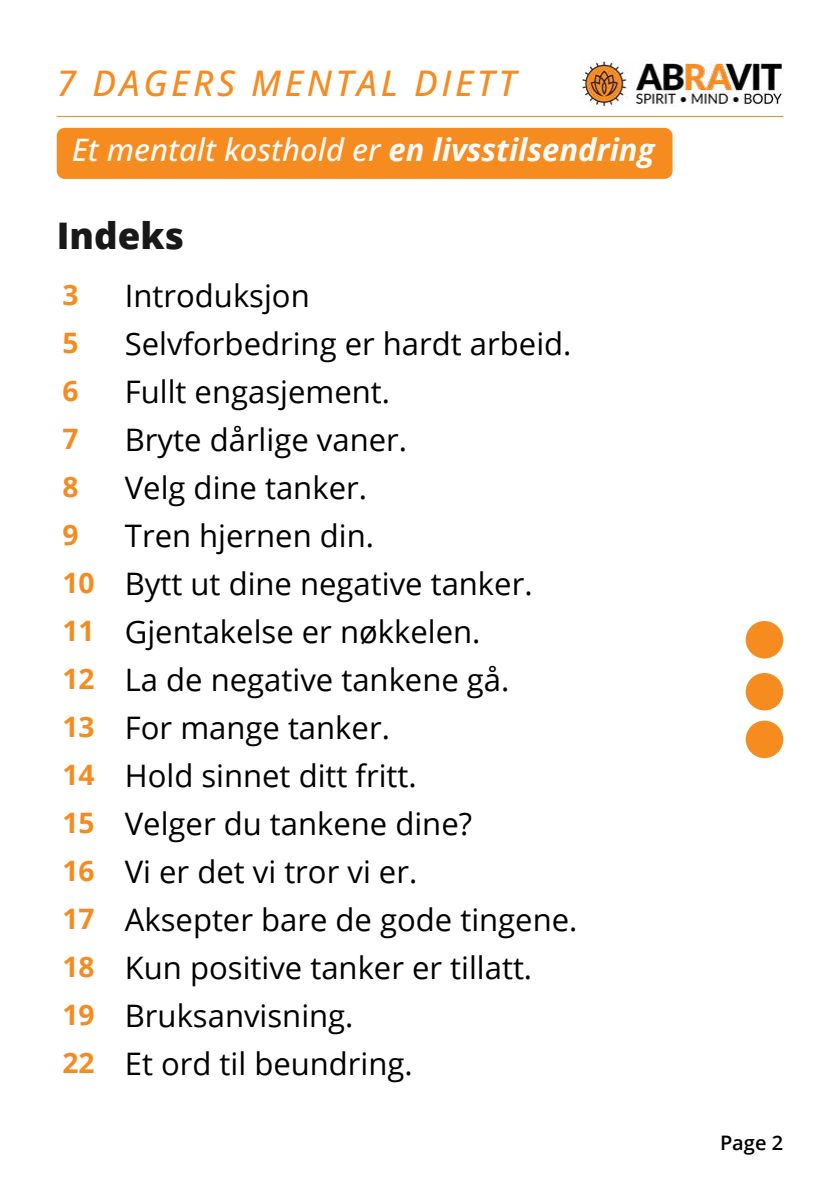
<style>
.page{position:relative;width:840px;height:1191px;background:#fff}
.page>*{position:absolute;margin:0;border:0;box-sizing:border-box;transform-origin:0 0}
.t1{font:800 36.6px "Open Sans";color:#181818}
.t2{font:italic 500 35.2px "Open Sans";letter-spacing:.1em;color:#f68b1f}
.t3{font:31px/48px "Open Sans";color:#000}
.t4{font:italic 500 31px "Open Sans";color:#fbfbfb}
.t5{font:700 28.2px "Open Sans";color:#f68b1f}
.t6{font:600 20px "Open Sans";color:#000}
.s1{font-weight:700}
.s2{font-weight:700;font-size:28.2px;color:#f68b1f}
</style>
<div class="page">
<div style="left:57px;top:128px;width:615px;height:51px;background:#f68b1f;border-radius:8px"></div>
<div style="left:745px;top:720px;width:37px;height:38px;background:#f68b1f;border-radius:50%"></div>
<div style="left:745px;top:673px;width:37px;height:37px;background:#f68b1f;border-radius:50%"></div>
<div style="left:745px;top:621px;width:37px;height:37px;background:#f68b1f;border-radius:50%"></div>
<img style="left:580px;top:60px;width:202px;height:46px">
<hr style="left:57px;top:116px;width:725px;height:1px;background:#f68b1f">
<p class="t2" style="left:57px;top:58px;width:461px">7 DAGERS MENTAL DIETT</p>
<p class="t4" style="left:72px;top:128px;width:584px">Et mentalt kosthold er <span class="s1">en livsstilsendring</span></p>
<p class="t1" style="left:57px;top:208px;width:129px">Indeks</p>
<p class="t5" style="left:62px;top:275px;width:18px">3</p>
<p class="t3" style="left:125px;top:271px;width:186px">Introduksjon</p>
<p class="t5" style="left:62px;top:323px;width:18px">5</p>
<p class="t3" style="left:125px;top:319px;width:448px">Selvforbedring er hardt arbeid.</p>
<p class="t5" style="left:62px;top:371px;width:18px">6</p>
<p class="t3" style="left:125px;top:367px;width:266px">Fullt engasjement.</p>
<p class="t5" style="left:62px;top:419px;width:18px">7</p>
<p class="t3" style="left:125px;top:415px;width:283px">Bryte dårlige vaner.</p>
<p class="t5" style="left:62px;top:467px;width:18px">8</p>
<p class="t3" style="left:125px;top:463px;width:243px">Velg dine tanker.</p>
<p class="t5" style="left:62px;top:515px;width:18px">9</p>
<p class="t3" style="left:62px;top:511px;width:516px;text-indent:62px">Tren hjernen din.<br><span class="s2">10</span> Bytt ut dine negative tanker.<br><span class="s2">11</span> Gjentakelse er nøkkelen.<br><span class="s2">12</span> La de negative tankene gå.<br><span class="s2">13</span> For mange tanker.<br><span class="s2">14</span> Hold sinnet ditt fritt.<br><span class="s2">15</span> Velger du tankene dine?<br><span class="s2">16</span> Vi er det vi tror vi er.<br><span class="s2">17</span> Aksepter bare de gode tingene.<br><span class="s2">18</span> Kun positive tanker er tillatt.<br><span class="s2">19</span> Bruksanvisning.<br><span class="s2">22</span> Et ord til beundring.</p>
<p class="t6" style="left:719px;top:1128px;width:65px">Page 2</p>
</div>
